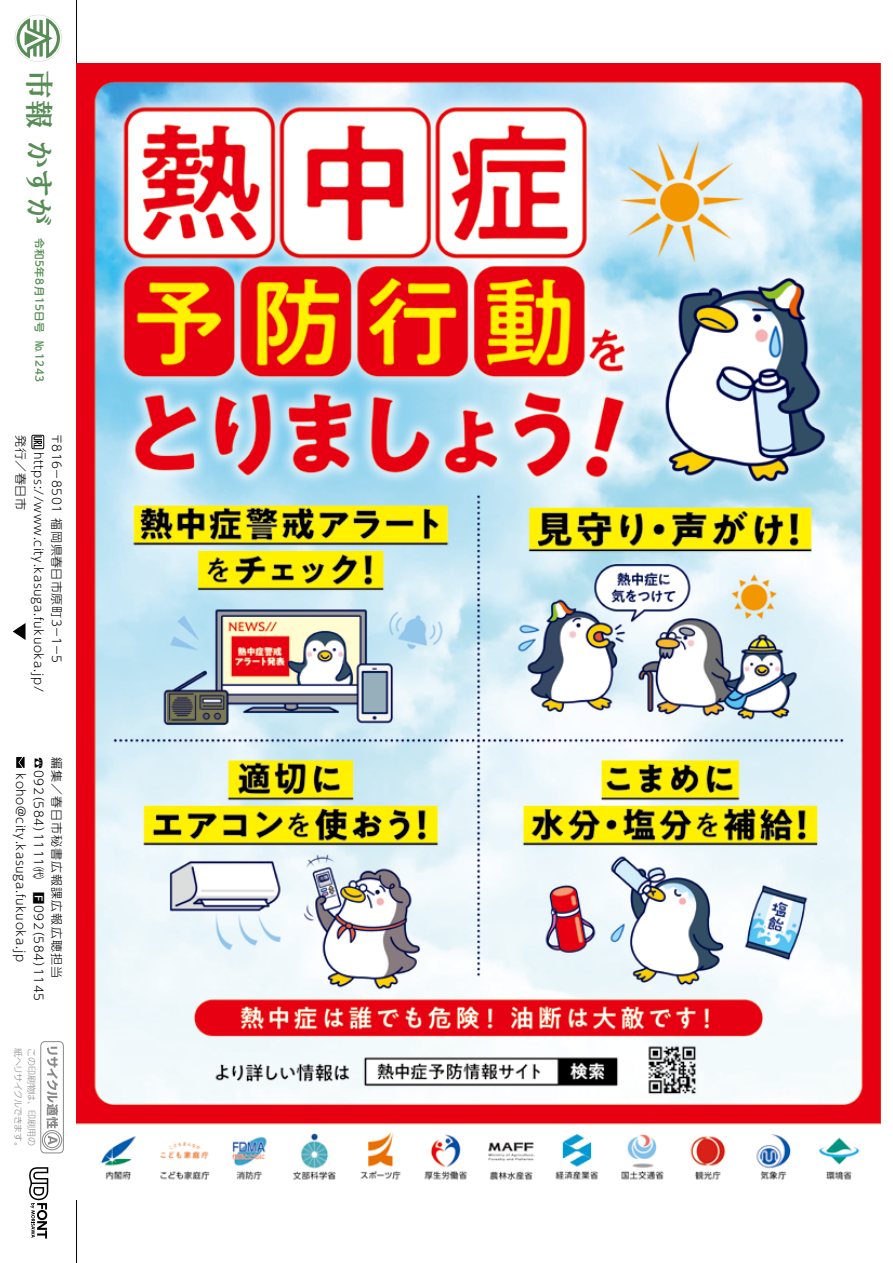
<style>
.page{position:relative;width:893px;height:1263px;background:#fff}
.page>*{position:absolute;margin:0;border:0;box-sizing:border-box;transform-origin:0 0}
.t1{font:700 28.5px "UD Reimin Pr 6";letter-spacing:.025em;color:#568d54}
.t2{font:300 12px/18px "UD Shin Go Pr 6";letter-spacing:.05em;color:#000}
.t3{font:300 12px/18px "UD Shin Go Pr 6";letter-spacing:.09em;color:#000}
.t4{font:500 10.5px "UD Shin M Go Pr 6";letter-spacing:.05em;color:#568d54}
.t5{font:300 9px "UD Shin Go Pr 6";letter-spacing:-.06em;color:#898989}
.t6{font:300 9px "UD Shin Go Pr 6";color:#898989}
.s1{font-weight:500}
</style>
<div class="page">
<svg style="left:15px;top:15px;width:47px;height:47px"></svg>
<svg style="left:29px;top:1167px;width:19px;height:71px"></svg>
<div style="left:40px;top:1041px;width:24px;height:112px;border:1px solid #898989;border-radius:4px"></div>
<svg style="left:42px;top:1047px;width:20px;height:103px"></svg>
<svg style="left:16px;top:757px;width:9px;height:11px"></svg>
<div style="left:32px;top:435px;width:12px;height:14px;border:1px solid #000"></div>
<svg style="left:34px;top:436px;width:8px;height:12px"></svg>
<svg style="left:13px;top:623px;width:13px;height:17px"></svg>
<hr style="left:76px;top:0;width:1px;height:1263px;background:#000">
<img style="left:77px;top:63px;width:803px;height:1118px">
<h1 class="t1" style="left:63px;top:70px;width:157px;rotate:90deg">市報かすが</h1>
<p class="t4" style="left:48px;top:238px;width:96px;rotate:90deg">令和5年8月15日号</p>
<p class="t4" style="left:48px;top:341px;width:42px;rotate:90deg">No1243</p>
<p class="t2" style="left:30px;top:435px;width:76px;rotate:90deg">発行／春日市</p>
<p class="t2" style="left:66px;top:452px;width:241px;text-indent:-19px;rotate:90deg">〒816−8501 福岡県春日市原町3−1−5 https://www.city.kasuga.fukuoka.jp/</p>
<p class="t3" style="left:66px;top:968px;width:35px;text-indent:-211px;rotate:90deg">編集／春日市秘書広報課広報広聴担当<br>1145</p>
<p class="t2" style="left:48px;top:757px;width:39px;rotate:90deg">☎092</p>
<p class="t2" style="left:48px;top:773px;width:191px;text-indent:119px;rotate:90deg"><span class="s1">F</span>092 koho@city.kasuga.fukuoka.jp</p>
<p class="t2" style="left:48px;top:788px;width:52px;rotate:90deg">（584）</p>
<p class="t2" style="left:48px;top:833px;width:48px;rotate:90deg">1111㈹</p>
<p class="t2" style="left:48px;top:924px;width:52px;rotate:90deg">)584(</p>
<p class="t5" style="left:25px;top:1048px;width:104px;rotate:90deg">紙へリサイクルできます。</p>
<p class="t6" style="left:39px;top:1048px;width:100px;rotate:90deg">この印刷物は、印刷用の</p>
</div>
